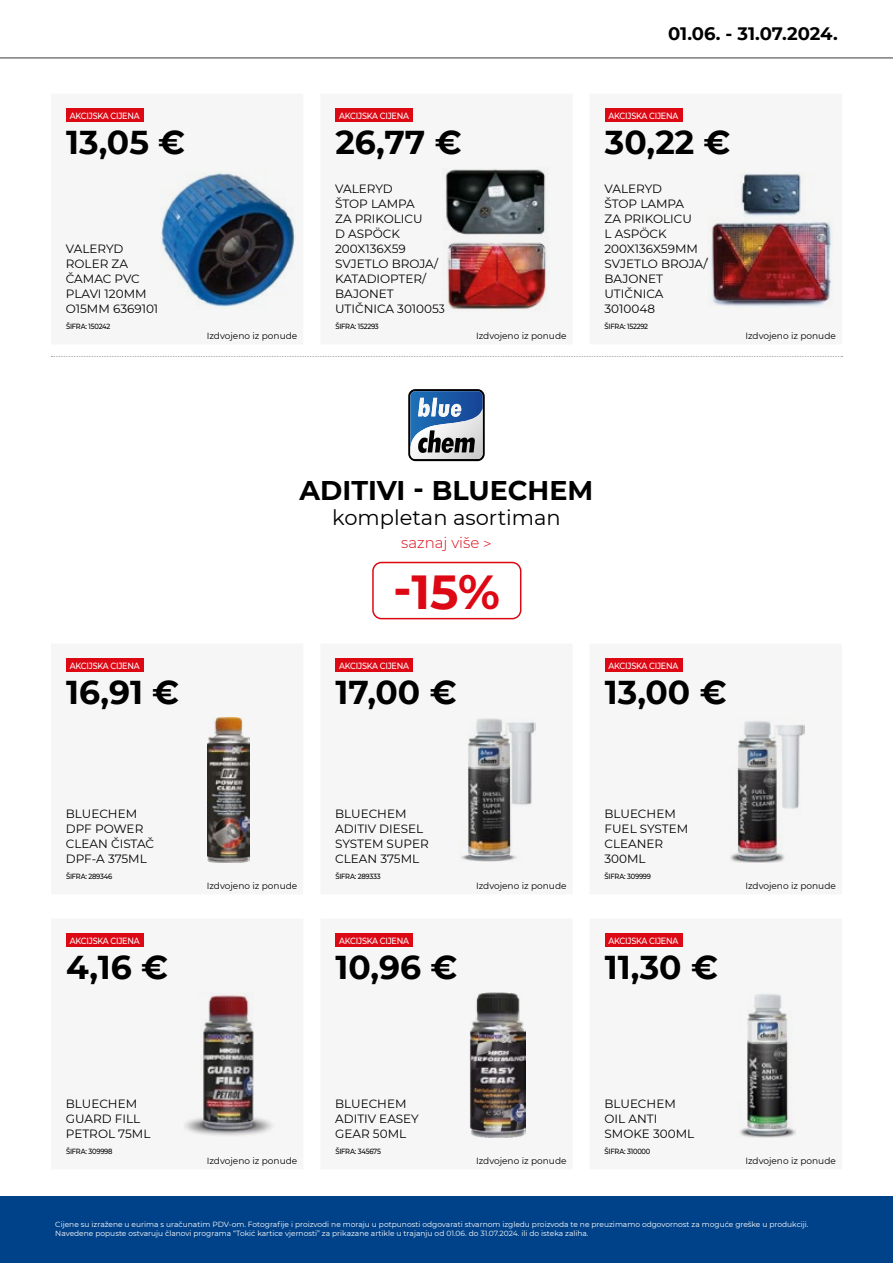
<style>
.page{position:relative;width:893px;height:1263px;background:#fff}
.page>*{position:absolute;margin:0;border:0;box-sizing:border-box;transform-origin:0 0}
.t1{font:700 47.7px "Montserrat";color:#dc0814}
.t2{font:700 33px "Montserrat";color:#000}
.t3{font:700 27px "Montserrat";color:#000}
.t4{font:21px "Montserrat";color:#000}
.t5{font:700 18px "Montserrat";letter-spacing:-.005em;color:#000}
.t6{font:300 15px "Montserrat";color:#dc0814}
.t7{font:12px/15px "Montserrat";color:#000}
.t8{font:9px "Montserrat";color:#000}
.t9{font:500 9px "Montserrat";letter-spacing:-.03em;color:#fff;scale:.9 1}
.t10{font:7.5px/9px "Montserrat";color:#fff}
.t11{font:500 7.5px "Montserrat";letter-spacing:-.03em;color:#000;scale:.9 1}
</style>
<div class="page">
<div style="left:0;top:1197px;width:893px;height:66px;background:#004289"></div>
<svg style="left:0;top:57px;width:893px;height:1px"></svg>
<div style="left:43px;top:85px;width:269px;height:268px;background:#f6f6f6"></div>
<div style="left:66px;top:109px;width:78px;height:13px;background:#dc0814"></div>
<img style="left:161px;top:171px;width:135px;height:136px">
<div style="left:312px;top:85px;width:269px;height:268px;background:#f6f6f6"></div>
<div style="left:336px;top:109px;width:77px;height:13px;background:#dc0814"></div>
<img style="left:445px;top:169px;width:102px;height:140px">
<div style="left:581px;top:85px;width:269px;height:268px;background:#f6f6f6"></div>
<div style="left:605px;top:109px;width:77px;height:13px;background:#dc0814"></div>
<img style="left:711px;top:172px;width:121px;height:135px">
<svg style="left:51px;top:356px;width:792px;height:1px"></svg>
<div style="left:43px;top:635px;width:269px;height:268px;background:#f6f6f6"></div>
<div style="left:66px;top:658px;width:78px;height:14px;background:#dc0814"></div>
<img style="left:207px;top:718px;width:43px;height:145px">
<div style="left:312px;top:635px;width:269px;height:268px;background:#f6f6f6"></div>
<div style="left:336px;top:658px;width:77px;height:14px;background:#dc0814"></div>
<img style="left:461px;top:718px;width:75px;height:144px">
<div style="left:581px;top:635px;width:269px;height:268px;background:#f6f6f6"></div>
<div style="left:605px;top:658px;width:77px;height:14px;background:#dc0814"></div>
<img style="left:730px;top:721px;width:74px;height:142px">
<div style="left:43px;top:910px;width:269px;height:268px;background:#f6f6f6"></div>
<div style="left:66px;top:933px;width:78px;height:14px;background:#dc0814"></div>
<img style="left:185px;top:995px;width:87px;height:141px">
<div style="left:312px;top:910px;width:269px;height:268px;background:#f6f6f6"></div>
<div style="left:336px;top:933px;width:77px;height:14px;background:#dc0814"></div>
<img style="left:470px;top:993px;width:56px;height:145px">
<div style="left:581px;top:910px;width:269px;height:268px;background:#f6f6f6"></div>
<div style="left:605px;top:933px;width:77px;height:14px;background:#dc0814"></div>
<img style="left:740px;top:994px;width:55px;height:144px">
<div style="left:372px;top:562px;width:149px;height:57px;border:2px solid #dc0814;border-radius:9px"></div>
<svg style="left:408px;top:389px;width:77px;height:72px"></svg>
<h3 class="t5" style="left:668px;top:21px;width:171px">01.06. - 31.07.2024.</h3>
<p class="t9" style="left:70px;top:109px;width:79px">AKCIJSKA CIJENA</p>
<p class="t9" style="left:339px;top:109px;width:79px">AKCIJSKA CIJENA</p>
<p class="t9" style="left:608px;top:109px;width:79px">AKCIJSKA CIJENA</p>
<h2 class="t2" style="left:66px;top:118px;width:121px">13,05 €</h2>
<h2 class="t2" style="left:336px;top:118px;width:128px">26,77 €</h2>
<h2 class="t2" style="left:605px;top:118px;width:127px">30,22 €</h2>
<p class="t7" style="left:66px;top:241px;width:94px">VALERYD<br>ROLER ZA<br>ČAMAC PVC<br>PLAVI 120MM<br>O15MM 6369101</p>
<p class="t7" style="left:335px;top:181px;width:112px">VALERYD<br>ŠTOP LAMPA<br>ZA PRIKOLICU<br>D ASPÖCK<br>200X136X59<br>SVJETLO BROJA/<br>KATADIOPTER/<br>BAJONET<br>UTIČNICA 3010053</p>
<p class="t7" style="left:604px;top:181px;width:105px">VALERYD<br>ŠTOP LAMPA<br>ZA PRIKOLICU<br>L ASPÖCK<br>200X136X59MM<br>SVJETLO BROJA/<br>BAJONET<br>UTIČNICA<br>3010048</p>
<p class="t11" style="left:66px;top:322px;width:51px">ŠIFRA: 150242</p>
<p class="t11" style="left:335px;top:322px;width:50px">ŠIFRA: 152293</p>
<p class="t11" style="left:605px;top:322px;width:50px">ŠIFRA: 152292</p>
<p class="t8" style="left:207px;top:329px;width:92px">Izdvojeno iz ponude</p>
<p class="t8" style="left:476px;top:329px;width:92px">Izdvojeno iz ponude</p>
<p class="t8" style="left:745px;top:329px;width:92px">Izdvojeno iz ponude</p>
<p class="t9" style="left:70px;top:659px;width:79px">AKCIJSKA CIJENA</p>
<h2 class="t2" style="left:66px;top:668px;width:115px">16,91 €</h2>
<h3 class="t3" style="left:300px;top:471px;width:295px">ADITIVI - BLUECHEM</h3>
<h3 class="t4" style="left:332px;top:504px;width:230px">kompletan asortiman</h3>
<p class="t6" style="left:401px;top:532px;width:92px">saznaj više &gt;</p>
<h1 class="t1" style="left:393px;top:557px;width:109px">-15%</h1>
<p class="t9" style="left:339px;top:659px;width:79px">AKCIJSKA CIJENA</p>
<h2 class="t2" style="left:336px;top:668px;width:123px">17,00 €</h2>
<p class="t9" style="left:608px;top:659px;width:79px">AKCIJSKA CIJENA</p>
<h2 class="t2" style="left:605px;top:668px;width:123px">13,00 €</h2>
<p class="t7" style="left:66px;top:806px;width:90px">BLUECHEM<br>DPF POWER<br>CLEAN ČISTAČ<br>DPF-A 375ML</p>
<p class="t7" style="left:335px;top:806px;width:95px">BLUECHEM<br>ADITIV DIESEL<br>SYSTEM SUPER<br>CLEAN 375ML</p>
<p class="t7" style="left:604px;top:806px;width:85px">BLUECHEM<br>FUEL SYSTEM<br>CLEANER<br>300ML</p>
<p class="t11" style="left:66px;top:871px;width:53px">ŠIFRA: 289346</p>
<p class="t11" style="left:335px;top:871px;width:52px">ŠIFRA: 289333</p>
<p class="t11" style="left:605px;top:871px;width:53px">ŠIFRA: 309999</p>
<p class="t8" style="left:207px;top:879px;width:92px">Izdvojeno iz ponude</p>
<p class="t8" style="left:476px;top:879px;width:92px">Izdvojeno iz ponude</p>
<p class="t8" style="left:745px;top:879px;width:92px">Izdvojeno iz ponude</p>
<p class="t9" style="left:70px;top:934px;width:79px">AKCIJSKA CIJENA</p>
<p class="t9" style="left:339px;top:934px;width:79px">AKCIJSKA CIJENA</p>
<p class="t9" style="left:608px;top:934px;width:79px">AKCIJSKA CIJENA</p>
<h2 class="t2" style="left:66px;top:943px;width:103px">4,16 €</h2>
<h2 class="t2" style="left:336px;top:943px;width:124px">10,96 €</h2>
<h2 class="t2" style="left:605px;top:943px;width:115px">11,30 €</h2>
<p class="t7" style="left:66px;top:1096px;width:86px">BLUECHEM<br>GUARD FILL<br>PETROL 75ML</p>
<p class="t11" style="left:66px;top:1146px;width:53px">ŠIFRA: 309998</p>
<p class="t8" style="left:207px;top:1154px;width:92px">Izdvojeno iz ponude</p>
<p class="t7" style="left:335px;top:1096px;width:85px">BLUECHEM<br>ADITIV EASEY<br>GEAR 50ML</p>
<p class="t11" style="left:335px;top:1146px;width:52px">ŠIFRA: 345675</p>
<p class="t8" style="left:476px;top:1154px;width:92px">Izdvojeno iz ponude</p>
<p class="t7" style="left:604px;top:1096px;width:91px">BLUECHEM<br>OIL ANTI<br>SMOKE 300ML</p>
<p class="t11" style="left:605px;top:1146px;width:52px">ŠIFRA: 310000</p>
<p class="t8" style="left:745px;top:1154px;width:92px">Izdvojeno iz ponude</p>
<p class="t10" style="left:55px;top:1219px;width:755px">Cijene su izražene u eurima s uračunatim PDV-om. Fotografije i proizvodi ne moraju u potpunosti odgovarati stvarnom izgledu proizvoda te ne preuzimamo odgovornost za moguće greške u produkciji.<br>Navedene popuste ostvaruju članovi programa “Tokić kartice vjernosti” za prikazane artikle u trajanju od 01.06. do 31.07.2024. ili do isteka zaliha.</p>
</div>
